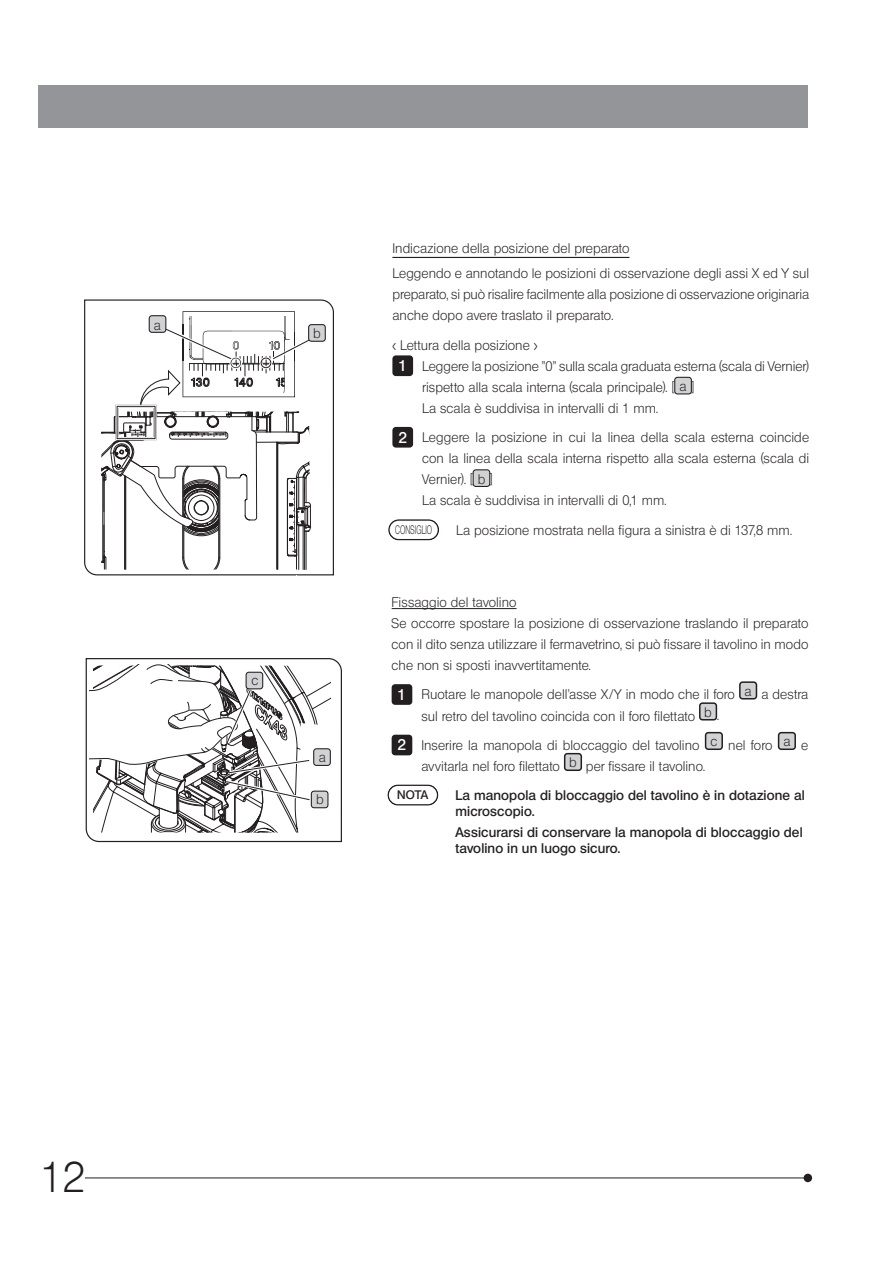
<style>
.page{position:relative;width:893px;height:1263px;background:#fff}
.page>*{position:absolute;margin:0;border:0;box-sizing:border-box;transform-origin:0 0}
.t1{font:42px "Olympus Leicht Normal";color:#231f20}
.t2{font:15.15px "Olympus Leicht Halbfett";color:#fff}
.t3{font:13.5px/21px "Olympus Leicht Normal";letter-spacing:.005em;color:#231f20}
.t4{font:13.5px/16.2px "Olympus Leicht Halbfett";letter-spacing:.01em;color:#231f20}
.t5{font:12px "Olympus Leicht Normal";letter-spacing:.015em;color:#231f20;scale:.6 1}
.t6{font:12px "Olympus Leicht Halbfett";color:#231f20}
</style>
<div class="page">
<div style="left:804px;top:1174px;width:8px;height:8px;background:#231f20;border-radius:50%"></div>
<hr style="left:85px;top:1177px;width:723px;height:1px;background:#231f20">
<div style="left:38px;top:85px;width:770px;height:43px;background:#939598"></div>
<hr style="left:392px;top:257px;width:237px;height:1px;background:#231f20">
<div style="left:675px;top:377px;width:16px;height:17px;background:#d1d2d4;border-radius:3px"></div>
<div style="left:674px;top:377px;width:18px;height:17px;border:1px solid #231f20;border-radius:3px"></div>
<div style="left:473px;top:470px;width:17px;height:16px;background:#d1d2d4;border-radius:3px"></div>
<div style="left:473px;top:469px;width:17px;height:18px;border:1px solid #231f20;border-radius:3px"></div>
<div style="left:392px;top:355px;width:21px;height:21px;background:#231f20;border-radius:3px"></div>
<div style="left:392px;top:427px;width:21px;height:21px;background:#231f20;border-radius:3px"></div>
<div style="left:388px;top:519px;width:51px;height:21px;border:2px solid #231f20;border-radius:10px"></div>
<svg style="left:85px;top:658px;width:257px;height:185px"></svg>
<svg style="left:89px;top:665px;width:246px;height:168px"></svg>
<hr style="left:392px;top:608px;width:124px;height:1px;background:#231f20">
<div style="left:740px;top:682px;width:16px;height:17px;background:#d1d2d4;border-radius:3px"></div>
<div style="left:739px;top:681px;width:18px;height:18px;border:2px solid #231f20;border-radius:3px"></div>
<div style="left:700px;top:703px;width:16px;height:17px;background:#d1d2d4;border-radius:3px"></div>
<div style="left:699px;top:702px;width:18px;height:18px;border:2px solid #231f20;border-radius:3px"></div>
<div style="left:706px;top:733px;width:16px;height:16px;background:#d1d2d4;border-radius:3px"></div>
<div style="left:705px;top:732px;width:18px;height:18px;border:2px solid #231f20;border-radius:3px"></div>
<div style="left:779px;top:733px;width:16px;height:16px;background:#d1d2d4;border-radius:3px"></div>
<div style="left:778px;top:732px;width:18px;height:18px;border:2px solid #231f20;border-radius:3px"></div>
<div style="left:565px;top:754px;width:16px;height:16px;background:#d1d2d4;border-radius:3px"></div>
<div style="left:564px;top:753px;width:18px;height:18px;border:2px solid #231f20;border-radius:3px"></div>
<div style="left:392px;top:684px;width:20px;height:21px;background:#231f20;border-radius:3px"></div>
<div style="left:392px;top:735px;width:20px;height:20px;background:#231f20;border-radius:3px"></div>
<div style="left:387px;top:784px;width:51px;height:22px;border:2px solid #231f20;border-radius:10px"></div>
<div style="left:311px;top:791px;width:17px;height:17px;background:#d1d2d4;border-radius:3px"></div>
<div style="left:311px;top:791px;width:17px;height:17px;border:1px solid #231f20;border-radius:3px"></div>
<div style="left:314px;top:749px;width:16px;height:16px;background:#d1d2d4;border-radius:3px"></div>
<div style="left:313px;top:748px;width:18px;height:18px;border:1px solid #231f20;border-radius:3px"></div>
<div style="left:246px;top:672px;width:17px;height:17px;background:#d1d2d4;border-radius:3px"></div>
<div style="left:246px;top:672px;width:17px;height:17px;border:1px solid #231f20;border-radius:3px"></div>
<svg style="left:84px;top:299px;width:250px;height:277px"></svg>
<img style="left:321px;top:342px;width:1px;height:18px">
<svg style="left:101px;top:311px;width:220px;height:265px"></svg>
<div style="left:309px;top:325px;width:16px;height:16px;background:#d1d2d4;border-radius:3px"></div>
<div style="left:308px;top:324px;width:18px;height:18px;border:1px solid #231f20;border-radius:3px"></div>
<p class="t3" style="left:154px;top:314px;width:9px">a</p>
<p class="t3" style="left:313px;top:323px;width:9px">b</p>
<p class="t3" style="left:251px;top:670px;width:8px">c</p>
<p class="t3" style="left:319px;top:746px;width:9px">a</p>
<p class="t3" style="left:316px;top:789px;width:9px">b</p>
<p class="t3" style="left:392px;top:236px;width:418px;line-height:25.2px">Indicazione della posizione del preparato<br>Leggendo e annotando le posizioni di osservazione degli assi X ed Y sul</p>
<p class="t3" style="left:392px;top:284px;width:418px">preparato, si può risalire facilmente alla posizione di osservazione originaria anche dopo avere traslato il preparato.</p>
<p class="t3" style="left:422px;top:334px;width:388px;text-indent:-30px">&lt; Lettura della posizione &gt;<br>Leggere la posizione "0" sulla scala graduata esterna (scala di Vernier) rispetto alla scala interna (scala principale). [ a ]<br>La scala è suddivisa in intervalli di 1 mm.</p>
<p class="t3" style="left:422px;top:427px;width:388px">Leggere la posizione in cui la linea della scala esterna coincide con la linea della scala interna rispetto alla scala esterna (scala di Vernier). [ b ]<br>La scala è suddivisa in intervalli di 0,1 mm.</p>
<p class="t3" style="left:456px;top:519px;width:337px">La posizione mostrata nella figura a sinistra è di 137,8 mm.</p>
<p class="t2" style="left:398px;top:357px;width:10px">1</p>
<p class="t2" style="left:398px;top:428px;width:10px">2</p>
<p class="t5" style="left:395px;top:523px;width:63px">CONSIGLIO</p>
<p class="t3" style="left:392px;top:592px;width:418px">Fissaggio del tavolino<br>Se occorre spostare la posizione di osservazione traslando il preparato con il dito senza utilizzare il fermavetrino, si può fissare il tavolino in modo che non si sposti inavvertitamente.</p>
<p class="t3" style="left:421px;top:684px;width:388px">Ruotare le manopole dell'asse X/Y in modo che il foro a a destra sul retro del tavolino coincida con il foro filettato b .</p>
<p class="t3" style="left:421px;top:735px;width:388px">Inserire la manopola di bloccaggio del tavolino c nel foro a e avvitarla nel foro filettato b per fissare il tavolino.</p>
<p class="t4" style="left:455px;top:787px;width:351px">La manopola di bloccaggio del tavolino è in dotazione al microscopio.</p>
<p class="t4" style="left:455px;top:824px;width:349px">Assicurarsi di conservare la manopola di bloccaggio del tavolino in un luogo sicuro.</p>
<p class="t2" style="left:398px;top:686px;width:10px">1</p>
<p class="t2" style="left:398px;top:736px;width:10px">2</p>
<p class="t6" style="left:397px;top:788px;width:33px">NOTA</p>
<h1 class="t1" style="left:41px;top:1153px;width:46px">12</h1>
</div>
